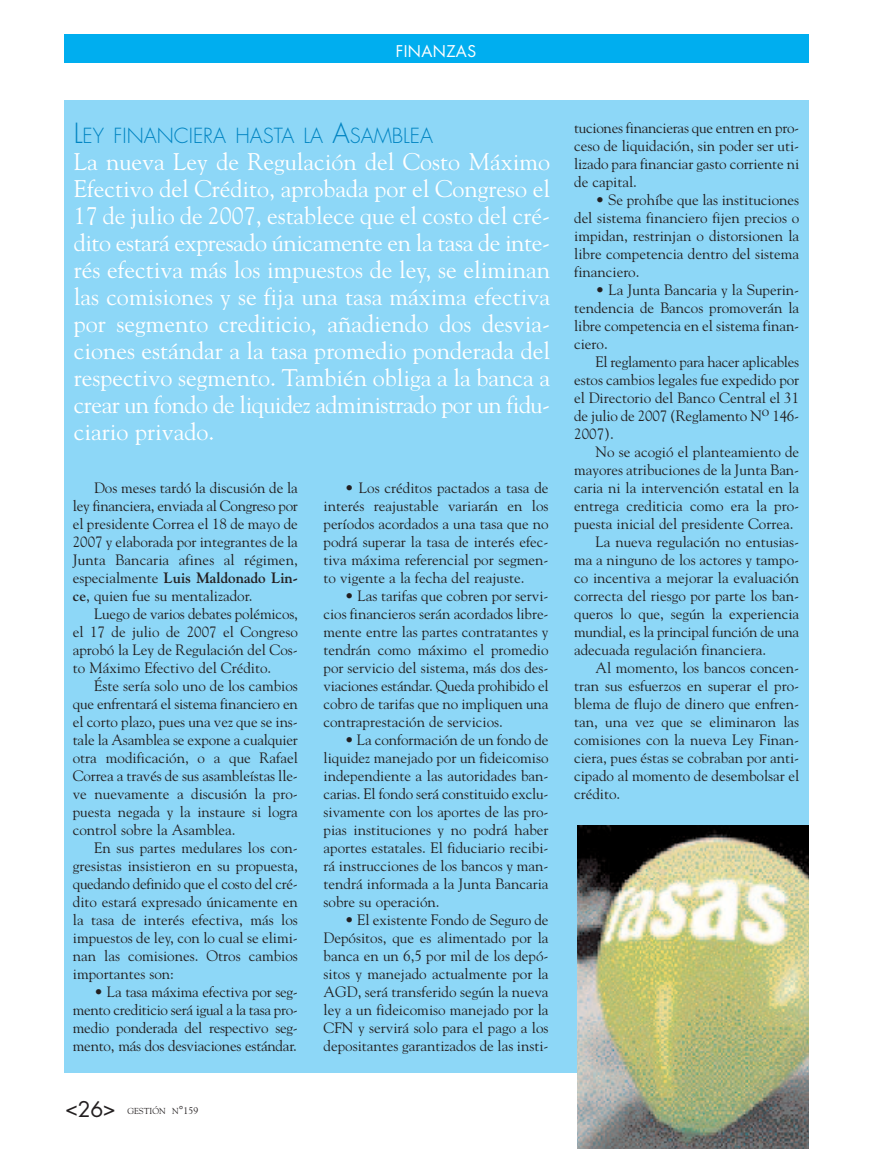
<style>
.page{position:relative;width:872px;height:1149px;background:#fff}
.page>*{position:absolute;margin:0;border:0;box-sizing:border-box;transform-origin:0 0}
.t1{font:24px/27px "Goudy";letter-spacing:-.02em;color:#fff;text-align:justify}
.t2{font:21px "Futura";color:#231f20}
.t3{font:300 20.25px "Futura";color:#0084c2}
.t4{font:15.75px "Futura";letter-spacing:.025em;color:#fff}
.t5{font:15px/18px "Goudy";color:#231f20;text-align:justify}
.t6{font:8.7px "Goudy";color:#231f20}
.s1{font-size:27px}
.s2{font-weight:700}
.s3{font-size:11.55px}
.s4{font-size:9.75px}
</style>
<div class="page">
<div style="left:64px;top:34px;width:744px;height:29px;background:#00aeef"></div>
<div style="left:64px;top:100px;width:744px;height:971px;background:#8dd7f7"></div>
<img style="left:577px;top:825px;width:231px;height:323px">
<p class="t4" style="left:396px;top:44px;width:82px">FINANZAS</p>
<h3 class="t3" style="left:74px;top:126px;width:361px"><span class="s1">L</span>EY FINANCIERA HASTA LA <span class="s1">A</span>SAMBLEA</h3>
<p class="t1" style="left:74px;top:148px;width:478px">La nueva Ley de Regulación del Costo Máximo Efectivo del Crédito, aprobada por el Congreso el 17 de julio de 2007, establece que el costo del cré&shy;dito estará expresado únicamente en la tasa de inte&shy;rés efectiva más los impuestos de ley, se eliminan las comisiones y se fija una tasa máxima efectiva por segmento crediticio, añadiendo dos desvia&shy;ciones estándar a la tasa promedio ponderada del respectivo segmento. También obliga a la banca a crear un fondo de liquidez administrado por un fidu&shy;ciario privado.</p>
<p class="t5" style="left:73px;top:478px;width:227px;text-indent:21px">Dos meses tardó la discusión de la ley financiera, enviada al Congreso por el presidente Correa el 18 de mayo de 2007 y elaborada por integrantes de la Junta Bancaria afines al régimen, especialmente <span class="s2">Luis Maldonado Lin&shy;ce</span>, quien fue su mentalizador.</p>
<p class="t5" style="left:73px;top:604px;width:227px;text-indent:21px">Luego de varios debates polémicos, el 17 de julio de 2007 el Congreso aprobó la Ley de Regulación del Cos&shy;to Máximo Efectivo del Crédito.</p>
<p class="t5" style="left:73px;top:676px;width:227px;text-indent:21px">Éste sería solo uno de los cambios que enfrentará el sistema financiero en el corto plazo, pues una vez que se ins&shy;tale la Asamblea se expone a cualquier otra modificación, o a que Rafael Correa a través de sus asambleístas lle&shy;ve nuevamente a discusión la pro&shy;puesta negada y la instaure si logra control sobre la Asamblea.</p>
<p class="t5" style="left:73px;top:838px;width:227px;text-indent:21px">En sus partes medulares los con&shy;gresistas insistieron en su propuesta, quedando definido que el costo del cré&shy;dito estará expresado únicamente en la tasa de interés efectiva, más los impuestos de ley, con lo cual se elimi&shy;nan las comisiones. Otros cambios importantes son:</p>
<p class="t5" style="left:73px;top:982px;width:227px;text-indent:21px">• La tasa máxima efectiva por seg&shy;mento crediticio será igual a la tasa pro&shy;medio ponderada del respectivo seg&shy;mento, más dos desviaciones estándar.</p>
<h2 class="t2" style="left:65px;top:1098px;width:52px">&lt;26&gt;</h2>
<p class="t6" style="left:127px;top:1104px;width:72px">GESTIÓN N<span class="s3">°</span><span class="s4">159</span></p>
<p class="t5" style="left:323px;top:478px;width:227px;text-indent:21px">• Los créditos pactados a tasa de interés reajustable variarán en los períodos acordados a una tasa que no podrá superar la tasa de interés efec&shy;tiva máxima referencial por segmen&shy;to vigente a la fecha del reajuste.</p>
<p class="t5" style="left:323px;top:586px;width:227px;text-indent:21px">• Las tarifas que cobren por servi&shy;cios financieros serán acordados libre&shy;mente entre las partes contratantes y tendrán como máximo el promedio por servicio del sistema, más dos des&shy;viaciones estándar. Queda prohibido el cobro de tarifas que no impliquen una contraprestación de servicios.</p>
<p class="t5" style="left:323px;top:730px;width:227px;text-indent:21px">• La conformación de un fondo de liquidez manejado por un fideicomiso independiente a las autoridades ban&shy;carias. El fondo será constituido exclu&shy;sivamente con los aportes de las pro&shy;pias instituciones y no podrá haber aportes estatales. El fiduciario recibi&shy;rá instrucciones de los bancos y man&shy;tendrá informada a la Junta Bancaria sobre su operación.</p>
<p class="t5" style="left:323px;top:910px;width:227px;text-indent:21px">• El existente Fondo de Seguro de Depósitos, que es alimentado por la banca en un 6,5 por mil de los depó&shy;sitos y manejado actualmente por la AGD, será transferido según la nueva ley a un fideicomiso manejado por la CFN y servirá solo para el pago a los depositantes garantizados de las insti-</p>
<p class="t5" style="left:574px;top:118px;width:227px">tuciones financieras que entren en pro&shy;ceso de liquidación, sin poder ser uti&shy;lizado para financiar gasto corriente ni de capital.</p>
<p class="t5" style="left:574px;top:190px;width:227px;text-indent:21px">• Se prohíbe que las instituciones del sistema financiero fijen precios o impidan, restrinjan o distorsionen la libre competencia dentro del sistema financiero.</p>
<p class="t5" style="left:574px;top:280px;width:227px;text-indent:21px">• La Junta Bancaria y la Superin&shy;tendencia de Bancos promoverán la libre competencia en el sistema finan&shy;ciero.</p>
<p class="t5" style="left:574px;top:352px;width:227px;text-indent:21px">El reglamento para hacer aplicables estos cambios legales fue expedido por el Directorio del Banco Central el 31 de julio de 2007 (Reglamento No 146- 2007).</p>
<p class="t5" style="left:595px;top:442px;width:205px">No se acogió el planteamiento de</p>
<p class="t5" style="left:574px;top:460px;width:227px">mayores atribuciones de la Junta Ban-</p>
<p class="t5" style="left:574px;top:478px;width:227px">caria ni la intervención estatal en la</p>
<p class="t5" style="left:574px;top:496px;width:227px">entrega crediticia como era la pro-</p>
<p class="t5" style="left:574px;top:514px;width:221px">puesta inicial del presidente Correa.</p>
<p class="t5" style="left:595px;top:532px;width:205px">La nueva regulación no entusias-</p>
<p class="t5" style="left:574px;top:550px;width:227px">ma a ninguno de los actores y tampo-</p>
<p class="t5" style="left:574px;top:568px;width:227px">co incentiva a mejorar la evaluación</p>
<p class="t5" style="left:574px;top:586px;width:227px">correcta del riesgo por parte los ban-</p>
<p class="t5" style="left:574px;top:604px;width:227px">queros lo que, según la experiencia</p>
<p class="t5" style="left:574px;top:622px;width:227px">mundial, es la principal función de una</p>
<p class="t5" style="left:574px;top:640px;width:193px">adecuada regulación financiera.</p>
<p class="t5" style="left:595px;top:658px;width:205px">Al momento, los bancos concen-</p>
<p class="t5" style="left:574px;top:676px;width:227px">tran sus esfuerzos en superar el pro-</p>
<p class="t5" style="left:574px;top:694px;width:227px">blema de flujo de dinero que enfren-</p>
<p class="t5" style="left:574px;top:712px;width:227px">tan, una vez que se eliminaron las</p>
<p class="t5" style="left:574px;top:730px;width:227px">comisiones con la nueva Ley Finan-</p>
<p class="t5" style="left:574px;top:748px;width:227px">ciera, pues éstas se cobraban por anti-</p>
<p class="t5" style="left:574px;top:766px;width:227px">cipado al momento de desembolsar el</p>
<p class="t5" style="left:574px;top:784px;width:48px">crédito.</p>
</div>
